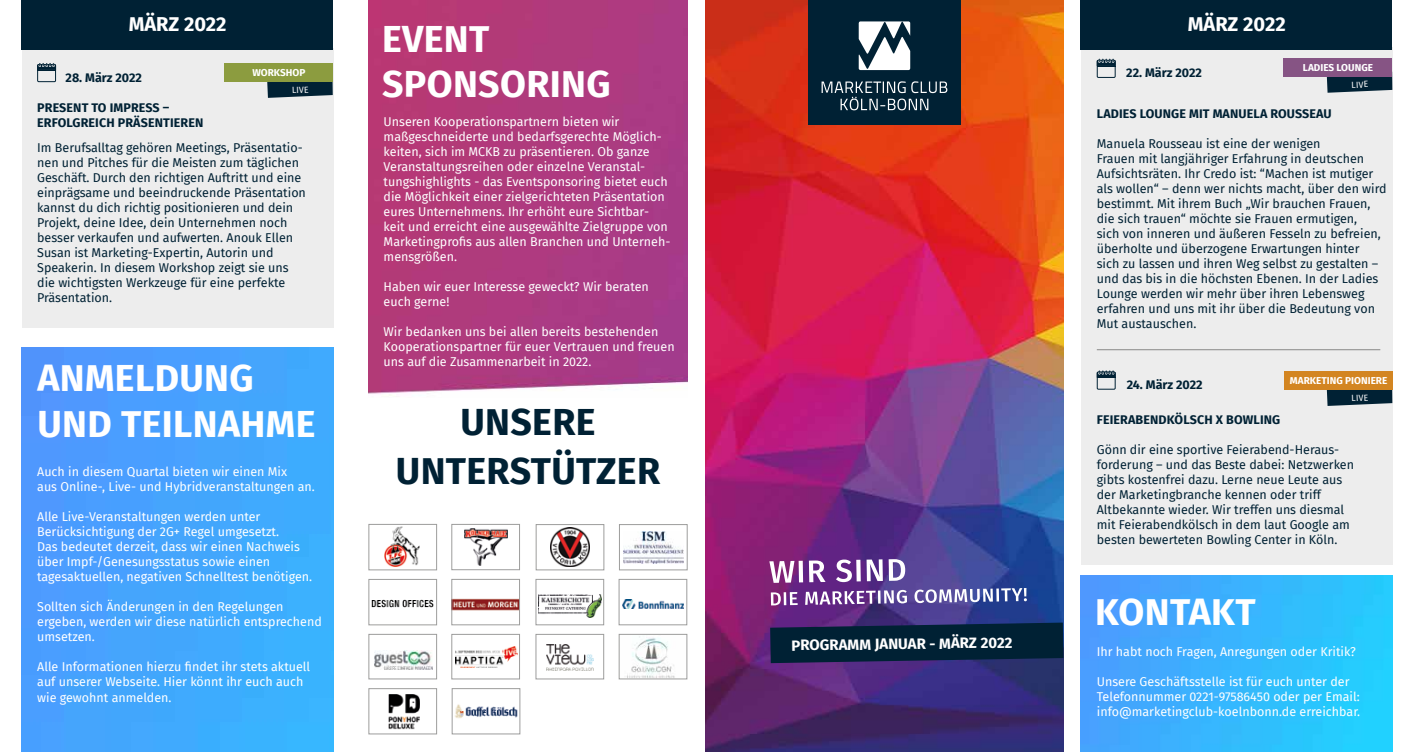
<style>
.page{position:relative;width:1414px;height:752px;background:#fff}
.page>*{position:absolute;margin:0;border:0;box-sizing:border-box;transform-origin:0 0}
.t1{font:700 37.5px/45px "Fira Sans";letter-spacing:.01em;color:#fff}
.t2{font:700 37.5px/48.8px "Fira Sans";letter-spacing:.01em;color:#002134;text-align:center}
.t3{font:700 20px "Fira Sans";color:#fff}
.t4{font:700 15px "Fira Sans";color:#fff}
.t5{font:12.5px/15px "Fira Sans";color:#fff}
.t6{font:12.5px/15px "Fira Sans";color:#002134}
.t7{font:700 12.5px/15px "Fira Sans";letter-spacing:.01em;color:#002134}
.t8{font:700 10px "Fira Sans";color:#fff}
.t9{font:8.75px "Fira Sans";color:#fff}
</style>
<div class="page">
<div style="left:22px;top:48px;width:312px;height:279px;background:#ededed"></div>
<img style="left:705px;top:0;width:358px;height:751px">
<img style="left:369px;top:0;width:318px;height:396px">
<svg style="left:770px;top:622px;width:293px;height:40px;background:#08223c"></svg>
<svg style="left:769px;top:558px;width:258px;height:47px"></svg>
<div style="left:808px;top:0;width:152px;height:125px;background:#002134"></div>
<svg style="left:859px;top:21px;width:51px;height:49px"></svg>
<svg style="left:821px;top:81px;width:126px;height:29px"></svg>
<div style="left:21px;top:0;width:312px;height:50px;background:#002134"></div>
<img style="left:385px;top:526px;width:35px;height:40px">
<div style="left:369px;top:524px;width:68px;height:46px;border:1px solid #9d9d9c"></div>
<img style="left:465px;top:528px;width:42px;height:37px">
<div style="left:451px;top:524px;width:69px;height:45px;border:1px solid #9d9d9c"></div>
<img style="left:456px;top:646px;width:61px;height:21px">
<div style="left:451px;top:633px;width:69px;height:46px;border:1px solid #9d9d9c"></div>
<div style="left:536px;top:524px;width:68px;height:46px;border:1px solid #9d9d9c"></div>
<img style="left:453px;top:598px;width:65px;height:13px">
<div style="left:451px;top:578px;width:69px;height:46px;border:1px solid #9d9d9c"></div>
<div style="left:619px;top:524px;width:68px;height:46px;border:1px solid #9d9d9c"></div>
<img style="left:539px;top:594px;width:63px;height:23px">
<div style="left:536px;top:578px;width:68px;height:46px;border:1px solid #9d9d9c"></div>
<img style="left:374px;top:650px;width:58px;height:19px">
<div style="left:369px;top:633px;width:68px;height:46px;border:1px solid #9d9d9c"></div>
<img style="left:371px;top:599px;width:62px;height:8px">
<div style="left:369px;top:578px;width:68px;height:47px;border:1px solid #9d9d9c"></div>
<img style="left:546px;top:644px;width:47px;height:26px">
<div style="left:536px;top:633px;width:68px;height:46px;border:1px solid #9d9d9c"></div>
<img style="left:627px;top:636px;width:48px;height:41px">
<div style="left:619px;top:633px;width:68px;height:46px;border:1px solid #9d9d9c"></div>
<img style="left:622px;top:599px;width:62px;height:9px">
<div style="left:619px;top:578px;width:68px;height:46px;border:1px solid #9d9d9c"></div>
<img style="left:388px;top:694px;width:31px;height:35px">
<div style="left:369px;top:688px;width:68px;height:45px;border:1px solid #9d9d9c"></div>
<img style="left:21px;top:347px;width:312px;height:404px">
<img style="left:551px;top:527px;width:39px;height:39px">
<img style="left:455px;top:704px;width:63px;height:15px">
<div style="left:452px;top:688px;width:68px;height:45px;border:1px solid #9d9d9c"></div>
<img style="left:623px;top:531px;width:60px;height:32px">
<div style="left:1081px;top:48px;width:312px;height:516px;background:#ededed"></div>
<div style="left:1080px;top:0;width:312px;height:50px;background:#002134"></div>
<hr style="left:1097px;top:349px;width:283px;height:1px;background:#9d9d9c">
<div style="left:1097px;top:60px;width:18px;height:18px;border:1px solid #002134"></div>
<svg style="left:1096px;top:59px;width:20px;height:8px"></svg>
<svg style="left:1327px;top:77px;width:65px;height:16px"></svg>
<div style="left:1283px;top:58px;width:109px;height:19px;background:#865484"></div>
<div style="left:1097px;top:371px;width:18px;height:18px;border:1px solid #002134"></div>
<svg style="left:1096px;top:370px;width:20px;height:8px"></svg>
<svg style="left:1327px;top:389px;width:65px;height:17px"></svg>
<div style="left:1284px;top:371px;width:108px;height:18px;background:#d38521"></div>
<div style="left:37px;top:64px;width:19px;height:18px;border:1px solid #002134"></div>
<svg style="left:37px;top:63px;width:19px;height:8px"></svg>
<svg style="left:267px;top:82px;width:66px;height:16px"></svg>
<div style="left:224px;top:63px;width:109px;height:19px;background:#8c9c3f"></div>
<img style="left:1081px;top:575px;width:312px;height:176px">
<h2 class="t3" style="left:129px;top:7px;width:99px">MÄRZ 2022</h2>
<p class="t7" style="left:66px;top:69px;width:78px">28. März 2022</p>
<p class="t8" style="left:252px;top:64px;width:55px">WORKSHOP</p>
<p class="t9" style="left:292px;top:83px;width:18px;rotate:-2deg">LIVE</p>
<p class="t7" style="left:37px;top:99px;width:168px">PRESENT TO IMPRESS –<br>ERFOLGREICH PRÄSENTIEREN</p>
<p class="t6" style="left:37px;top:139px;width:270px">Im Berufsalltag gehören Meetings, Präsentatio&shy;nen und Pitches für die Meisten zum täglichen Geschäft. Durch den richtigen Auftritt und eine einprägsame und beeindruckende Präsentation kannst du dich richtig positionieren und dein Projekt, deine Idee, dein Unternehmen noch besser verkaufen und aufwerten. Anouk Ellen Susan ist Marketing-Expertin, Autorin und Speakerin. In diesem Workshop zeigt sie uns die wichtigsten Werkzeuge für eine perfekte Präsentation.</p>
<h1 class="t1" style="left:37px;top:353px;width:280px">ANMELDUNG<br>UND TEILNAHME</h1>
<p class="t5" style="left:37px;top:464px;width:279px">Auch in diesem Quartal bieten wir einen Mix<br>aus Online-, Live- und Hybridveranstaltungen an.</p>
<p class="t5" style="left:37px;top:509px;width:276px">Alle Live-Veranstaltungen werden unter Berücksichtigung der 2G+ Regel umgesetzt.<br>Das bedeutet derzeit, dass wir einen Nachweis über Impf-/Genesungsstatus sowie einen tagesaktuellen, negativen Schnelltest benötigen.</p>
<p class="t5" style="left:37px;top:599px;width:286px">Sollten sich Änderungen in den Regelungen ergeben, werden wir diese natürlich entsprechend umsetzen.</p>
<p class="t5" style="left:37px;top:659px;width:275px">Alle Informationen hierzu findet ihr stets aktuell auf unserer Webseite. Hier könnt ihr euch auch wie gewohnt anmelden.</p>
<h1 class="t1" style="left:382px;top:14px;width:230px">EVENT<br>SPONSORING</h1>
<p class="t5" style="left:384px;top:114px;width:288px">Unseren Kooperationspartnern bieten wir maßgeschneiderte und bedarfsgerechte Möglich&shy;keiten, sich im MCKB zu präsentieren. Ob ganze Veranstaltungsreihen oder einzelne Veranstal&shy;tungshighlights - das Eventsponsoring bietet euch die Möglichkeit einer zielgerichteten Präsentation eures Unternehmens. Ihr erhöht eure Sichtbar&shy;keit und erreicht eine ausgewählte Zielgruppe von Marketingprofis aus allen Branchen und Unterneh&shy;mensgrößen.</p>
<p class="t5" style="left:384px;top:279px;width:267px">Haben wir euer Interesse geweckt? Wir beraten euch gerne!</p>
<p class="t5" style="left:384px;top:324px;width:293px">Wir bedanken uns bei allen bereits bestehenden<br>Kooperationspartner für euer Vertrauen und freuen uns auf die Zusammenarbeit in 2022.</p>
<h1 class="t2" style="left:396px;top:395px;width:266px">UNSERE<br>UNTERSTÜTZER</h1>
<p class="t4" style="left:791px;top:632px;width:223px;rotate:-1deg">PROGRAMM JANUAR - MÄRZ 2022</p>
<h2 class="t3" style="left:1188px;top:7px;width:99px">MÄRZ 2022</h2>
<p class="t7" style="left:1126px;top:64px;width:77px">22. März 2022</p>
<p class="t8" style="left:1303px;top:59px;width:72px">LADIES LOUNGE</p>
<p class="t9" style="left:1351px;top:78px;width:18px;rotate:-2deg">LIVE</p>
<p class="t7" style="left:1097px;top:105px;width:236px">LADIES LOUNGE MIT MANUELA ROUSSEAU</p>
<p class="t6" style="left:1097px;top:136px;width:291px">Manuela Rousseau ist eine der wenigen<br>Frauen mit langjähriger Erfahrung in deutschen Aufsichtsräten. Ihr Credo ist: “Machen ist mutiger als wollen“ – denn wer nichts macht, über den wird bestimmt. Mit ihrem Buch „Wir brauchen Frauen, die sich trauen“ möchte sie Frauen ermutigen,<br>sich von inneren und äußeren Fesseln zu befreien, überholte und überzogene Erwartungen hinter<br>sich zu lassen und ihren Weg selbst zu gestalten – und das bis in die höchsten Ebenen. In der Ladies Lounge werden wir mehr über ihren Lebensweg erfahren und uns mit ihr über die Bedeutung von Mut austauschen.</p>
<p class="t7" style="left:1127px;top:375px;width:77px">24. März 2022</p>
<p class="t8" style="left:1290px;top:372px;width:99px">MARKETING PIONIERE</p>
<p class="t9" style="left:1351px;top:391px;width:18px;rotate:-2deg">LIVE</p>
<p class="t7" style="left:1097px;top:411px;width:185px">FEIERABENDKÖLSCH X BOWLING</p>
<p class="t6" style="left:1097px;top:441px;width:259px">Gönn dir eine sportive Feierabend-Heraus&shy;forderung – und das Beste dabei: Netzwerken gibts kostenfrei dazu. Lerne neue Leute aus der Marketingbranche kennen oder triff Altbekannte wieder. Wir treffen uns diesmal mit Feierabendkölsch in dem laut Google am besten bewerteten Bowling Center in Köln.</p>
<h1 class="t1" style="left:1095px;top:586px;width:162px">KONTAKT</h1>
<p class="t5" style="left:1097px;top:643px;width:261px">Ihr habt noch Fragen, Anregungen oder Kritik?</p>
<p class="t5" style="left:1097px;top:673px;width:265px">Unsere Geschäftsstelle ist für euch unter der<br>Telefonnummer 0221-97586450 oder per Email: info@marketingclub-koelnbonn.de erreichbar.</p>
</div>
